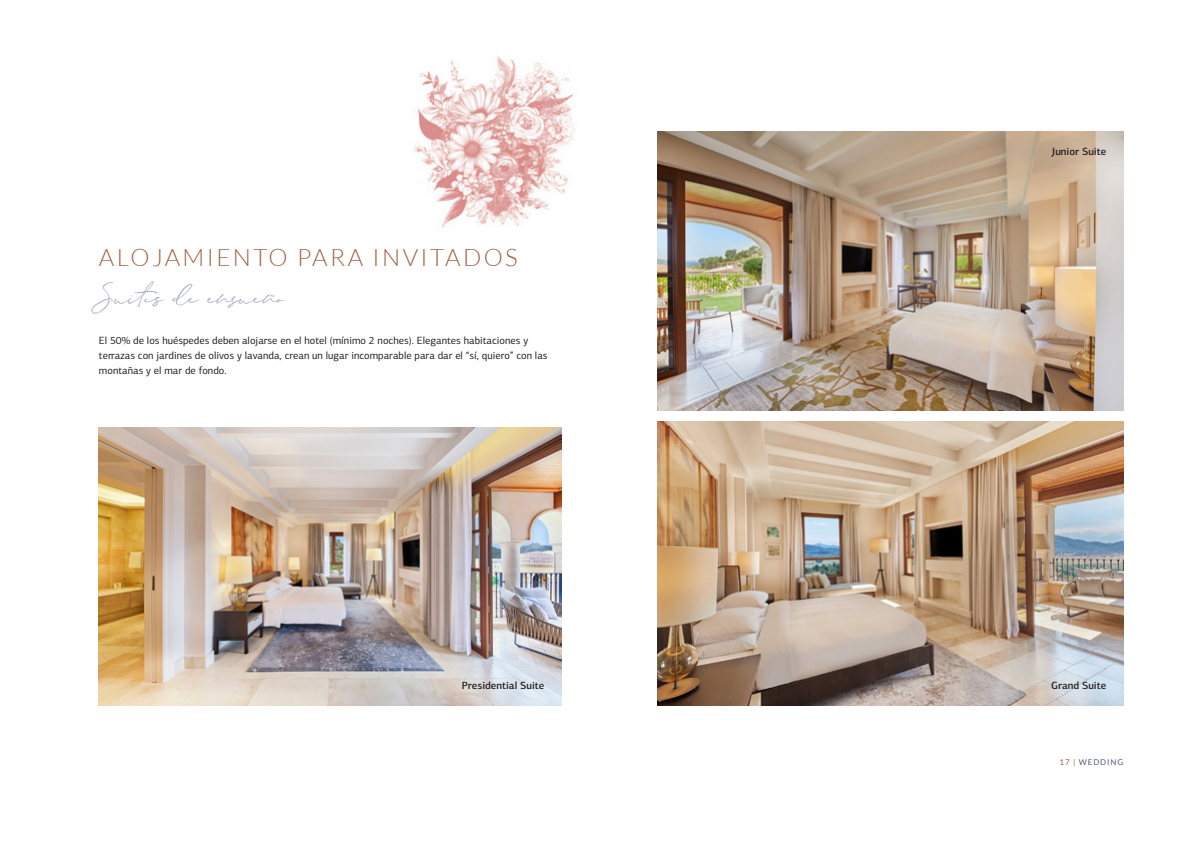
<style>
.page{position:relative;width:1191px;height:842px;background:#fff}
.page>*{position:absolute;margin:0;border:0;box-sizing:border-box;transform-origin:0 0}
.t1{font:32px "Stay Classy Duo Script Brush";color:#9da5ba}
.t2{font:300 24px "Lato";letter-spacing:.1em;color:#a26448}
.t3{font:10.5px/15px "PF Centro Sans Pro";color:#231f20}
.t4{font:500 10.5px "PF Centro Sans Pro";color:#231f20}
.t5{font:8px "Lato";letter-spacing:.11em;color:#525a71}
.s1{color:#a26448}
</style>
<div class="page">
<img style="left:99px;top:428px;width:462px;height:278px">
<img style="left:658px;top:421px;width:465px;height:285px">
<img style="left:658px;top:132px;width:465px;height:279px">
<img style="left:414px;top:56px;width:161px;height:172px">
<h2 class="t2" style="left:99px;top:244px;width:420px">ALOJAMIENTO PARA INVITADOS</h2>
<h1 class="t1" style="left:99px;top:274px;width:188px">Suites de ensueño</h1>
<p class="t3" style="left:99px;top:333px;width:450px">El 50% de los huéspedes deben alojarse en el hotel (mínimo 2 noches). Elegantes habitaciones y terrazas con jardines de olivos y lavanda, crean un lugar incomparable para dar el “sí, quiero” con las montañas y el mar de fondo.</p>
<p class="t4" style="left:1051px;top:145px;width:56px">Junior Suite</p>
<p class="t4" style="left:462px;top:679px;width:84px">Presidential Suite</p>
<p class="t4" style="left:1051px;top:679px;width:57px">Grand Suite</p>
<p class="t5" style="left:1059px;top:757px;width:65px"><span class="s1">17 |</span> WEDDING</p>
</div>
